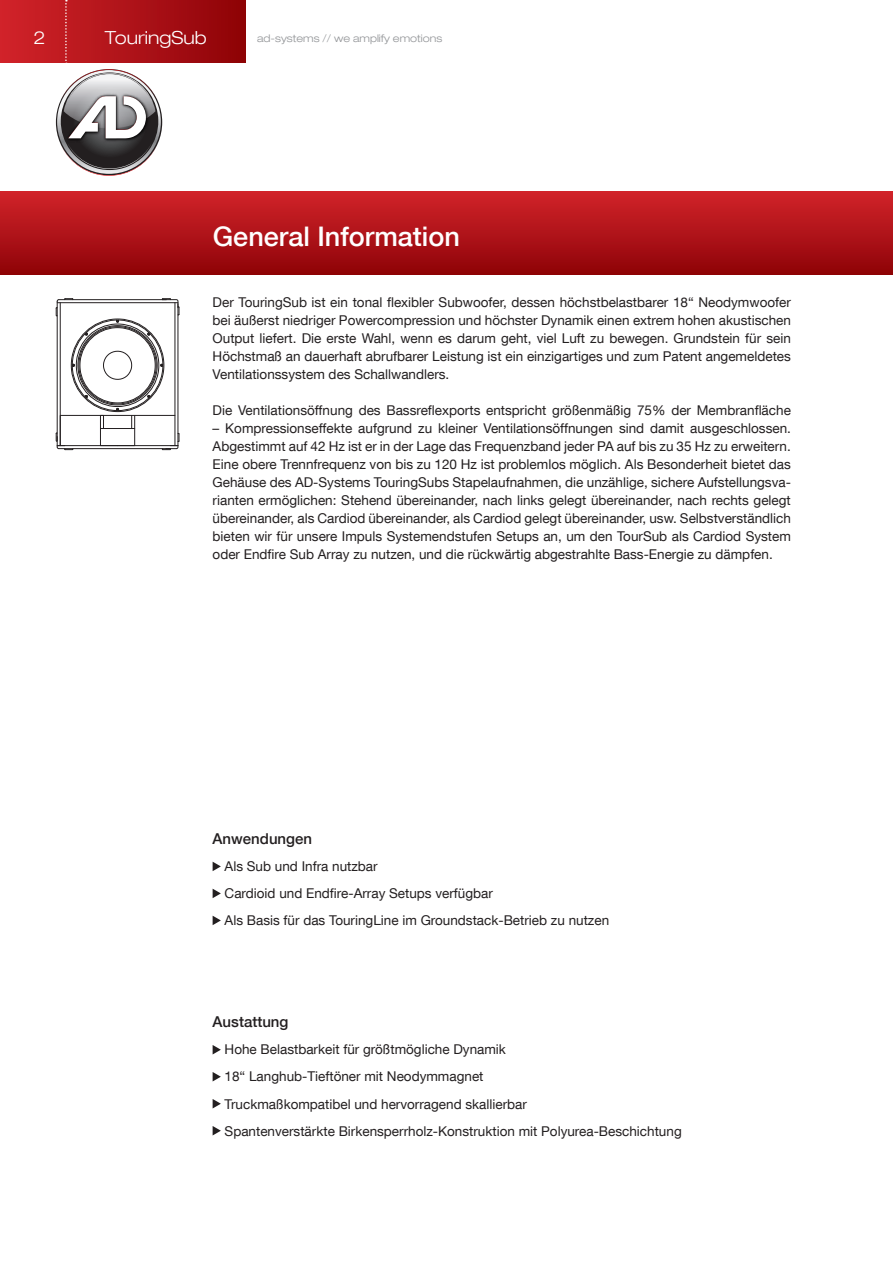
<style>
.page{position:relative;width:893px;height:1263px;background:#fff}
.page>*{position:absolute;margin:0;border:0;box-sizing:border-box;transform-origin:0 0}
.t1{font:500 27px "Helvetica Neue LT Com";color:#fff}
.t2{font:300 expanded 18px "Helvetica Neue LT Com";color:#fff}
.t3{font:500 15px "Helvetica Neue LT Com";color:#231f20}
.t4{font:13.5px/18px "Helvetica Neue LT Com";color:#231f20;text-align:justify}
.t5{font:300 expanded 10.5px "Helvetica Neue LT Com";color:#939598}
</style>
<div class="page">
<div style="left:0;top:191px;width:893px;height:83px;background:linear-gradient(to bottom,#d2242a,#8f0308)"></div>
<svg style="left:0;top:0;width:245px;height:62px;background:#ad1117"></svg>
<svg style="left:61px;top:0;width:97px;height:176px"></svg>
<svg style="left:213px;top:862px;width:8px;height:9px"></svg>
<svg style="left:213px;top:889px;width:8px;height:9px"></svg>
<svg style="left:213px;top:916px;width:8px;height:9px"></svg>
<svg style="left:213px;top:1045px;width:8px;height:9px"></svg>
<svg style="left:213px;top:1072px;width:8px;height:9px"></svg>
<svg style="left:213px;top:1099px;width:8px;height:9px"></svg>
<svg style="left:213px;top:1126px;width:8px;height:9px"></svg>
<svg style="left:55px;top:298px;width:125px;height:153px"></svg>
<h2 class="t2" style="left:105px;top:26px;width:104px">TouringSub</h2>
<h2 class="t2" style="left:34px;top:26px;width:14px">2</h2>
<p class="t5" style="left:257px;top:31px;width:187px">ad-systems // we amplify emotions</p>
<h1 class="t1" style="left:213px;top:220px;width:249px">General Information</h1>
<p class="t4" style="left:213px;top:293px;width:580px">Der TouringSub ist ein tonal flexibler Subwoofer, dessen höchstbelastbarer 18“ Neodymwoofer bei äußerst niedriger Powercompression und höchster Dynamik einen extrem hohen akustischen Output liefert. Die erste Wahl, wenn es darum geht, viel Luft zu bewegen. Grundstein für sein Höchstmaß an dauerhaft abrufbarer Leistung ist ein einzigartiges und zum Patent angemeldetes Ventilationssystem des Schallwandlers.</p>
<p class="t4" style="left:213px;top:401px;width:580px">Die Ventilationsöffnung des Bassreflexports entspricht größenmäßig 75% der Membranfläche</p>
<p class="t4" style="left:213px;top:419px;width:580px">– Kompressionseffekte aufgrund zu kleiner Ventilationsöffnungen sind damit ausgeschlossen.<br>Abgestimmt auf 42 Hz ist er in der Lage das Frequenzband jeder PA auf bis zu 35 Hz zu erweitern.<br>Eine obere Trennfrequenz von bis zu 120 Hz ist problemlos möglich. Als Besonderheit bietet das Gehäuse des AD-Systems TouringSubs Stapelaufnahmen, die unzählige, sichere Aufstellungsva&shy;rianten ermöglichen: Stehend übereinander, nach links gelegt übereinander, nach rechts gelegt übereinander, als Cardiod übereinander, als Cardiod gelegt übereinander, usw. Selbstverständlich bieten wir für unsere Impuls Systemendstufen Setups an, um den TourSub als Cardiod System oder Endfire Sub Array zu nutzen, und die rückwärtig abgestrahlte Bass-Energie zu dämpfen.</p>
<p class="t3" style="left:213px;top:830px;width:101px">Anwendungen</p>
<p class="t4" style="left:225px;top:852px;width:386px;line-height:27px;text-align:left">Als Sub und Infra nutzbar<br>Cardioid und Endfire-Array Setups verfügbar<br>Als Basis für das TouringLine im Groundstack-Betrieb zu nutzen</p>
<p class="t3" style="left:213px;top:1013px;width:77px">Austattung</p>
<p class="t4" style="left:225px;top:1036px;width:459px;line-height:27px;text-align:left">Hohe Belastbarkeit für größtmögliche Dynamik<br>18“ Langhub-Tieftöner mit Neodymmagnet<br>Truckmaßkompatibel und hervorragend skallierbar<br>Spantenverstärkte Birkensperrholz-Konstruktion mit Polyurea-Beschichtung</p>
</div>
